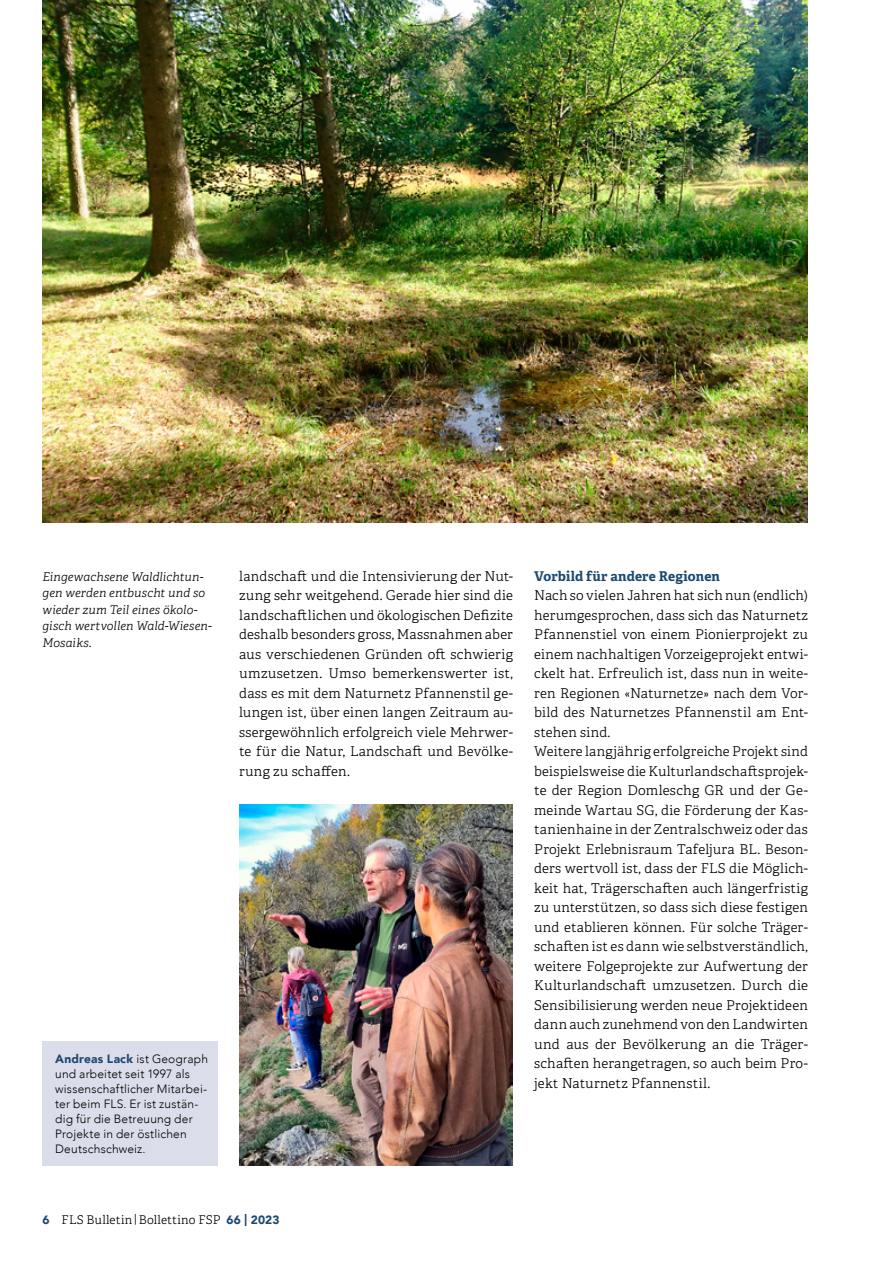
<style>
.page{position:relative;width:893px;height:1263px;background:#fff}
.page>*{position:absolute;margin:0;border:0;box-sizing:border-box;transform-origin:0 0}
.t1{font:300 13.5px/19.5px "Adelle";letter-spacing:.015em;color:#000;text-align:justify}
.t2{font:700 13.5px "Adelle";letter-spacing:.01em;color:#1d4970}
.t3{font:300 12px/15px "Avenir";letter-spacing:.015em;color:#000}
.t4{font:italic 300 12px/16.5px "Adelle";letter-spacing:.01em;color:#000}
.t5{font:300 12px "Adelle";letter-spacing:.015em;color:#000}
.s1{font-weight:900;color:#1d4970}
.s2{font-family:"Avenir";font-weight:900;color:#1d4970}
</style>
<div class="page">
<div style="left:43px;top:1042px;width:175px;height:124px;background:#dbdeea"></div>
<img style="left:239px;top:804px;width:274px;height:362px">
<img style="left:43px;top:0;width:765px;height:522px">
<p class="t4" style="left:43px;top:568px;width:171px">Eingewachsene Waldlichtun&shy;gen werden entbuscht und so wieder zum Teil eines ökolo&shy;gisch wertvollen Wald-Wiesen-<br>Mosaiks.</p>
<p class="t3" style="left:55px;top:1051px;width:154px"><span class="s1">Andreas Lack</span> ist Geograph und arbeitet seit 1997 als wissenschaftlicher Mitarbei&shy;ter beim FLS. Er ist zustän&shy;dig für die Betreuung der<br>Projekte in der östlichen<br>Deutschschweiz.</p>
<p class="t1" style="left:239px;top:566px;width:275px">landschaft und die Intensivierung der Nut&shy;zung sehr weitgehend. Gerade hier sind die landschaftlichen und ökologischen Defizite deshalb besonders gross, Massnahmen aber aus verschiedenen Gründen oft schwierig umzusetzen. Umso bemerkenswerter ist, dass es mit dem Naturnetz Pfannenstil ge&shy;lungen ist, über einen langen Zeitraum au&shy;ssergewöhnlich erfolgreich viele Mehrwer&shy;te für die Natur, Landschaft und Bevölke&shy;rung zu schaffen.</p>
<p class="t2" style="left:534px;top:567px;width:187px">Vorbild für andere Regionen</p>
<p class="t1" style="left:534px;top:586px;width:275px;text-align:left">Nach so vielen Jahren hat sich nun (endlich) herumgesprochen, dass sich das Naturnetz Pfannenstiel von einem Pionierprojekt zu einem nachhaltigen Vorzeigeprojekt entwi&shy;ckelt hat. Erfreulich ist, dass nun in weite&shy;ren Regionen «Naturnetze» nach dem Vor&shy;bild des Naturnetzes Pfannenstil am Ent&shy;stehen sind.<br>Weitere langjährig erfolgreiche Projekt sind beispielsweise die Kulturlandschaftsprojek&shy;te der Region Domleschg GR und der Ge&shy;meinde Wartau SG, die Förderung der Kas&shy;tanienhaine in der Zentralschweiz oder das Projekt Erlebnisraum Tafeljura BL. Beson&shy;ders wertvoll ist, dass der FLS die Möglich&shy;keit hat, Trägerschaften auch längerfristig zu unterstützen, so dass sich diese festigen und etablieren können. Für solche Träger&shy;schaften ist es dann wie selbstverständlich, weitere Folgeprojekte zur Aufwertung der Kulturlandschaft umzusetzen. Durch die Sensibilisierung werden neue Projektideen dann auch zunehmend von den Landwirten und aus der Bevölkerung an die Träger&shy;schaften herangetragen, so auch beim Pro&shy;jekt Naturnetz Pfannenstil.</p>
<p class="t5" style="left:43px;top:1213px;width:239px"><span class="s2">6</span> FLS Bulletin | Bollettino FSP <span class="s2">66 | 2023</span></p>
</div>
